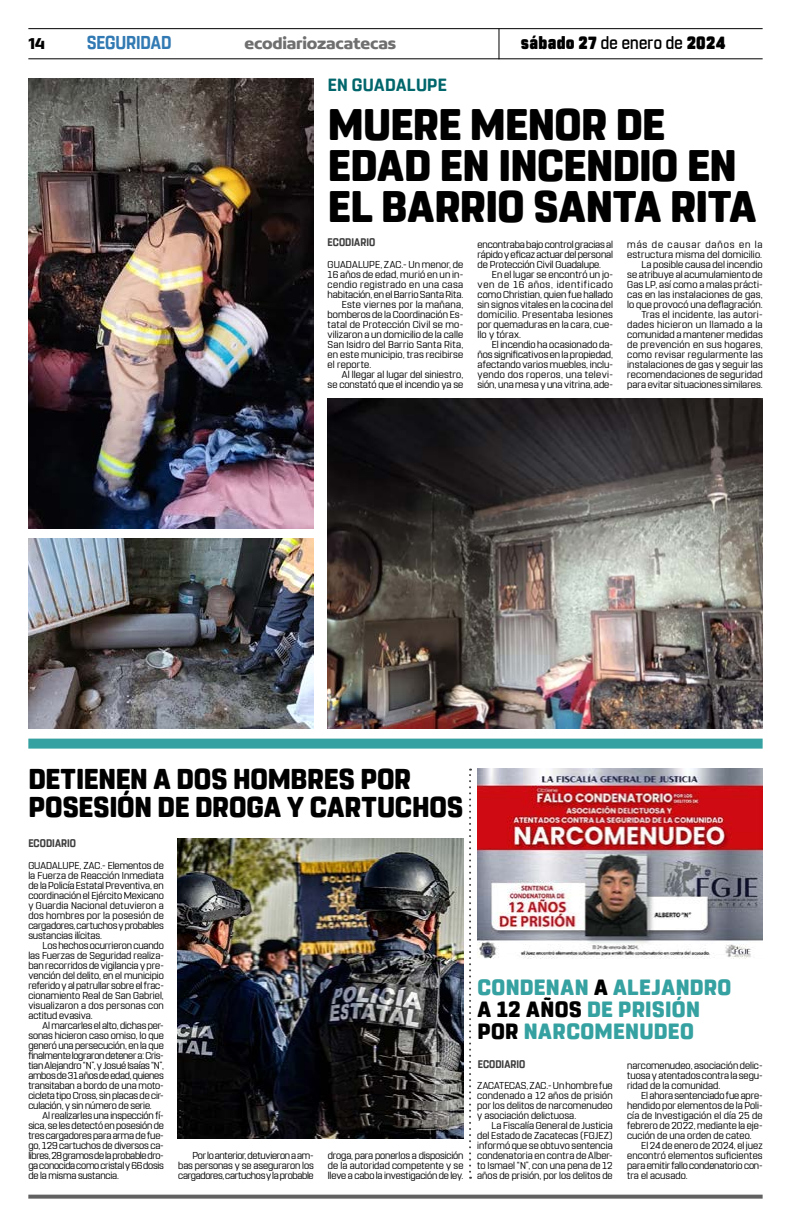
<style>
.page{position:relative;width:791px;height:1225px;background:#fff}
.page>*{position:absolute;margin:0;border:0;box-sizing:border-box;transform-origin:0 0}
.t1{font:800 44px/41px "Rohn Rounded";letter-spacing:-.015em;color:#000}
.t2{font:800 28.6px/28px "Rohn Rounded";letter-spacing:-.005em;color:#000}
.t3{font:800 22px/22px "Rohn Rounded";letter-spacing:.015em;color:#36a1a1}
.t4{font:700 18.6px "Rohn Rounded";letter-spacing:-.01em;color:#327ab3;scale:.91 1}
.t5{font:900 17.6px "Rohn Rounded";letter-spacing:.02em;color:#000;scale:.91 1}
.t6{font:700 17.6px "Rohn Rounded";letter-spacing:.02em;color:#00666c}
.t7{font:700 16.9px "Concord";letter-spacing:-.01em;color:#706f6f}
.t8{font:700 16.9px "Concord";color:#000}
.t9{font:700 11px "Rohn Rounded";letter-spacing:.005em;color:#3d3d3d;scale:.91 1}
.t10{font:10px/10px "Rohn Rounded";letter-spacing:.005em;color:#000;text-align:justify}
.t11{font:10px "Rohn Rounded";letter-spacing:.035em;color:#000}
.t12{font:10px "Rohn Rounded";letter-spacing:.025em;color:#000}
.s1{font-weight:500}
.s2{color:#000}
</style>
<div class="page">
<svg style="left:469px;top:768px;width:2px;height:410px"></svg>
<hr style="left:28px;top:28px;width:735px;height:1px;background:#000">
<hr style="left:28px;top:58px;width:735px;height:1px;background:#000">
<hr style="left:498px;top:29px;width:1px;height:30px;background:#000">
<svg style="left:28px;top:1194px;width:735px;height:4px;background:#7a7a7a"></svg>
<div style="left:28px;top:738px;width:735px;height:10px;background:#36a1a1"></div>
<img style="left:178px;top:838px;width:285px;height:300px">
<img style="left:477px;top:768px;width:286px;height:190px">
<img style="left:28px;top:78px;width:286px;height:450px">
<img style="left:28px;top:538px;width:286px;height:190px">
<img style="left:328px;top:398px;width:435px;height:330px">
<h3 class="t8" style="left:28px;top:33px;width:18px">14</h3>
<h3 class="t4" style="left:87px;top:32px;width:95px">SEGURIDAD</h3>
<h3 class="t7" style="left:244px;top:33px;width:153px">ecodiariozacatecas</h3>
<h3 class="t5" style="left:521px;top:33px;width:226px">sábado 27 <span class="s1">de enero de</span> 2024</h3>
<h3 class="t6" style="left:328px;top:75px;width:120px">EN GUADALUPE</h3>
<h1 class="t1" style="left:328px;top:105px;width:430px">MUERE MENOR DE<br>EDAD EN INCENDIO EN<br>EL BARRIO SANTA RITA</h1>
<p class="t10" style="left:328px;top:260px;width:137px">GUADALUPE, ZAC.- Un menor, de</p>
<p class="t10" style="left:328px;top:270px;width:137px">16 años de edad, murió en un in-</p>
<p class="t11" style="left:328px;top:279px;width:137px">cendio registrado en una casa</p>
<p class="t10" style="left:328px;top:290px;width:137px">habitación, en el Barrio Santa Rita.</p>
<p class="t12" style="left:342px;top:299px;width:123px">Este viernes por la mañana,</p>
<p class="t10" style="left:328px;top:310px;width:137px">bomberos de la Coordinación Es-</p>
<p class="t10" style="left:328px;top:320px;width:137px">tatal de Protección Civil se mo-</p>
<p class="t10" style="left:328px;top:330px;width:137px">vilizaron a un domicilio de la calle</p>
<p class="t10" style="left:328px;top:340px;width:137px">San Isidro del Barrio Santa Rita,</p>
<p class="t10" style="left:328px;top:350px;width:137px">en este municipio, tras recibirse</p>
<p class="t10" style="left:328px;top:360px;width:45px">el reporte.</p>
<p class="t10" style="left:342px;top:370px;width:123px">Al llegar al lugar del siniestro,</p>
<p class="t10" style="left:328px;top:380px;width:137px">se constató que el incendio ya se</p>
<p class="t9" style="left:328px;top:236px;width:54px">ECODIARIO</p>
<p class="t10" style="left:477px;top:240px;width:137px">encontraba bajo control gracias al rápido y eficaz actuar del personal de Protección Civil Guadalupe.</p>
<p class="t10" style="left:477px;top:270px;width:137px;text-indent:14px">En el lugar se encontró un jo&shy;ven de 16 años, identificado como Christian, quien fue hallado sin signos vitales en la cocina del domicilio. Presentaba lesiones por quemaduras en la cara, cue&shy;llo y tórax.</p>
<p class="t10" style="left:477px;top:340px;width:137px;text-indent:14px">El incendio ha ocasionado da&shy;ños significativos en la propiedad, afectando varios muebles, inclu&shy;yendo dos roperos, una televi&shy;sión, una mesa y una vitrina, ade-</p>
<p class="t10" style="left:627px;top:240px;width:137px;text-align:right">más de causar daños en la estructura misma del domicilio.<br>La posible causa del incendio<br>se atribuye al acumulamiento de<br>Gas LP, así como a malas prácti&shy;cas en las instalaciones de gas, lo que provocó una deflagración.<br>Tras el incidente, las autori&shy;dades hicieron un llamado a la comunidad a mantener medidas de prevención en sus hogares, como revisar regularmente las instalaciones de gas y seguir las recomendaciones de seguridad para evitar situaciones similares.</p>
<h2 class="t2" style="left:28px;top:765px;width:436px">DETIENEN A DOS HOMBRES POR<br>POSESIÓN DE DROGA Y CARTUCHOS</h2>
<p class="t9" style="left:28px;top:836px;width:54px">ECODIARIO</p>
<p class="t10" style="left:28px;top:860px;width:137px">GUADALUPE, ZAC.- Elementos de la Fuerza de Reacción Inmediata de la Policía Estatal Preventiva, en coordinación el Ejército Mexicano y Guardia Nacional detuvieron a dos hombres por la posesión de cargadores, cartuchos y probables sustancias ilícitas.</p>
<p class="t10" style="left:28px;top:940px;width:137px;text-indent:14px">Los hechos ocurrieron cuando las Fuerzas de Seguridad realiza&shy;ban recorridos de vigilancia y pre&shy;vención del delito, en el municipio referido y al patrullar sobre el frac&shy;cionamiento Real de San Gabriel, visualizaron a dos personas con actitud evasiva.</p>
<p class="t10" style="left:28px;top:1020px;width:137px;text-indent:14px">Al marcarles el alto, dichas per&shy;sonas hicieron caso omiso, lo que generó una persecución, en la que finalmente lograron detener a: Cris&shy;tian Alejandro “N”, y Josué Isaías “N”, ambos de 31 años de edad, quienes transitaban a bordo de una moto&shy;cicleta tipo Cross, sin placas de cir&shy;culación, y sin número de serie.</p>
<p class="t10" style="left:28px;top:1110px;width:137px;text-indent:14px">Al realizarles una inspección fí&shy;sica, se les detectó en posesión de tres cargadores para arma de fue&shy;go, 129 cartuchos de diversos ca&shy;libres, 28 gramos de la probable dro&shy;ga conocida como cristal y 66 dosis de la misma sustancia.</p>
<p class="t10" style="left:178px;top:1150px;width:137px;text-indent:14px">Por lo anterior, detuvieron a am&shy;bas personas y se aseguraron los cargadores, cartuchos y la probable</p>
<p class="t10" style="left:328px;top:1150px;width:137px">droga, para ponerlos a disposición de la autoridad competente y se lleve a cabo la investigación de ley.</p>
<h3 class="t3" style="left:477px;top:976px;width:255px">CONDENAN <span class="s2">A</span> ALEJANDRO<br><span class="s2">A 12 AÑOS</span> DE PRISIÓN<br><span class="s2">POR</span> NARCOMENUDEO</h3>
<p class="t9" style="left:478px;top:1057px;width:54px">ECODIARIO</p>
<p class="t10" style="left:627px;top:1060px;width:137px">narcomenudeo, asociación delic&shy;tuosa y atentados contra la segu&shy;ridad de la comunidad.</p>
<p class="t10" style="left:627px;top:1090px;width:137px;text-indent:14px">El ahora sentenciado fue apre&shy;hendido por elementos de la Poli&shy;cía de Investigación el día 25 de febrero de 2022, mediante la eje&shy;cución de una orden de cateo.</p>
<p class="t10" style="left:627px;top:1140px;width:137px;text-indent:14px">El 24 de enero de 2024, el juez encontró elementos suficientes para emitir fallo condenatorio con&shy;tra el acusado.</p>
<p class="t10" style="left:477px;top:1080px;width:137px">ZACATECAS, ZAC.- Un hombre fue condenado a 12 años de prisión por los delitos de narcomenudeo y asociación delictuosa.</p>
<p class="t10" style="left:477px;top:1120px;width:137px;text-indent:14px">La Fiscalía General de Justicia del Estado de Zacatecas (FGJEZ) informó que se obtuvo sentencia condenatoria en contra de Alber&shy;to Ismael “N”, con una pena de 12 años de prisión, por los delitos de</p>
</div>
